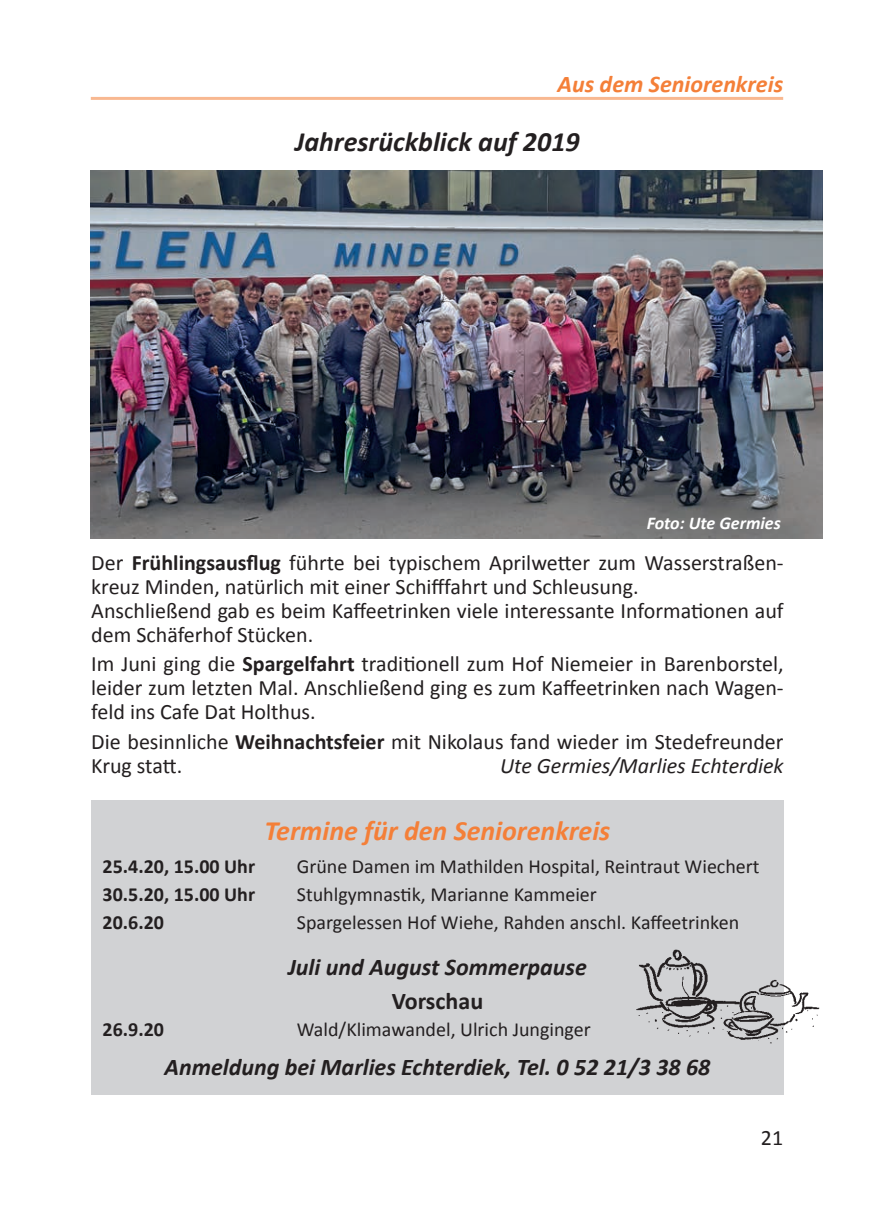
<style>
.page{position:relative;width:874px;height:1225px;background:#fff}
.page>*{position:absolute;margin:0;border:0;box-sizing:border-box;transform-origin:0 0}
.t1{font:italic 700 28px "Calibri";color:#f47f38}
.t2{font:italic 700 28px "Calibri";color:#231f20}
.t3{font:italic 700 24px "Calibri";color:#231f20}
.t4{font:italic 700 24px "Calibri";color:#f47f38}
.t5{font:700 24px "Calibri";color:#231f20}
.t6{font:22px/24px "Calibri";color:#231f20}
.t7{font:italic 22px "Calibri";color:#231f20}
.t8{font:20px "Calibri";color:#231f20}
.t9{font:700 20px "Calibri";color:#231f20}
.t10{font:italic 700 18px "Calibri";color:#fff}
.s1{font-weight:700}
</style>
<div class="page">
<hr style="left:91px;top:97px;width:691px;height:3px;background:#f47f38">
<div style="left:91px;top:799px;width:692px;height:295px;background:#d1d2d4"></div>
<img style="left:91px;top:170px;width:731px;height:369px">
<img style="left:636px;top:939px;width:184px;height:111px">
<p class="t4" style="left:557px;top:68px;width:227px">Aus dem Seniorenkreis</p>
<p class="t2" style="left:295px;top:124px;width:286px">Jahresrückblick auf 2019</p>
<p class="t10" style="left:646px;top:511px;width:135px">Foto: Ute Germies</p>
<p class="t6" style="left:91px;top:550px;width:693px">Der <span class="s1">Frühlingsausflug</span> führte bei typischem Aprilwetter zum Wasserstraßen&shy;kreuz Minden, natürlich mit einer Schifffahrt und Schleusung.<br>Anschließend gab es beim Kaffeetrinken viele interessante Informationen auf dem Schäferhof Stücken.</p>
<p class="t6" style="left:91px;top:652px;width:693px;text-align:justify">Im Juni ging die <span class="s1">Spargelfahrt</span> traditionell zum Hof Niemeier in Barenborstel, leider zum letzten Mal. Anschließend ging es zum Kaffeetrinken nach Wagen&shy;feld ins Cafe Dat Holthus.</p>
<p class="t6" style="left:91px;top:729px;width:693px">Die besinnliche <span class="s1">Weihnachtsfeier</span> mit Nikolaus fand wieder im Stedefreunder<br>Krug statt.</p>
<p class="t7" style="left:500px;top:750px;width:285px">Ute Germies/Marlies Echterdiek</p>
<p class="t1" style="left:264px;top:813px;width:347px">Termine für den Seniorenkreis</p>
<p class="t9" style="left:103px;top:854px;width:154px">25.4.20, 15.00 Uhr</p>
<p class="t8" style="left:297px;top:854px;width:464px">Grüne Damen im Mathilden Hospital, Reintraut Wiechert</p>
<p class="t9" style="left:103px;top:881px;width:154px">30.5.20, 15.00 Uhr</p>
<p class="t8" style="left:297px;top:881px;width:301px">Stuhlgymnastik, Marianne Kammeier</p>
<p class="t9" style="left:103px;top:909px;width:63px">20.6.20</p>
<p class="t8" style="left:297px;top:909px;width:443px">Spargelessen Hof Wiehe, Rahden anschl. Kaffeetrinken</p>
<p class="t3" style="left:288px;top:952px;width:300px">Juli und August Sommerpause</p>
<p class="t5" style="left:391px;top:985px;width:93px">Vorschau</p>
<p class="t9" style="left:103px;top:1017px;width:63px">26.9.20</p>
<p class="t8" style="left:297px;top:1017px;width:295px">Wald/Klimawandel, Ulrich Junginger</p>
<p class="t3" style="left:164px;top:1052px;width:547px">Anmeldung bei Marlies Echterdiek, Tel. 0 52 21/3 38 68</p>
<p class="t6" style="left:760px;top:1125px;width:24px">21</p>
</div>
